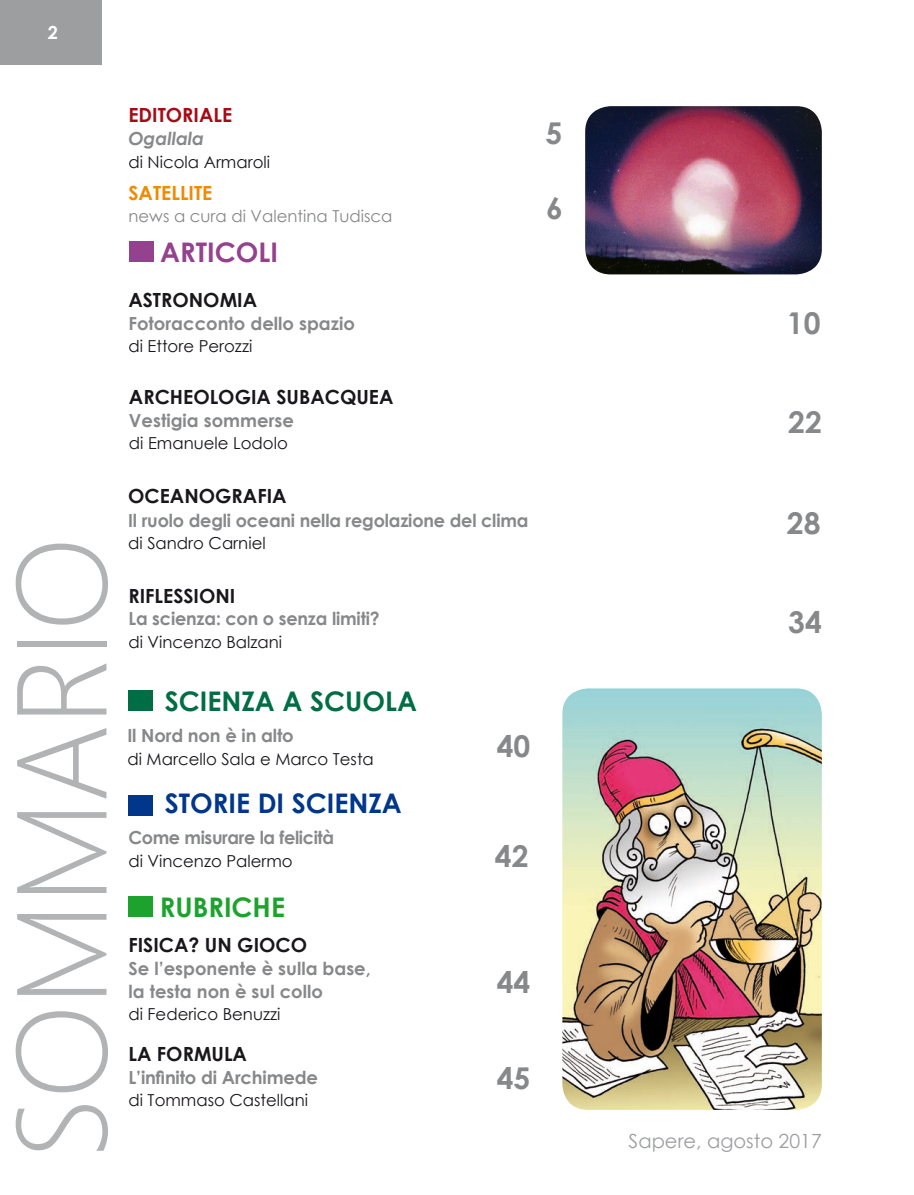
<style>
.page{position:relative;width:914px;height:1195px;background:#fff}
.page>*{position:absolute;margin:0;border:0;box-sizing:border-box;transform-origin:0 0}
.t1{font:300 127.5px "Segoe UI";letter-spacing:-.01em;color:#b1b3b4}
.t2{font:700 30px "Century Gothic";color:#87888a}
.t3{font:700 27px "Century Gothic";color:#00378b}
.t4{font:700 27px "Century Gothic";color:#006e45}
.t5{font:700 27px "Century Gothic";color:#1ea22e}
.t6{font:700 27px "Century Gothic";color:#94418e}
.t7{font:700 19.5px "Century Gothic";color:#1a171c}
.t8{font:19.5px "Century Gothic";color:#9d9ea0}
.t9{font:700 19.5px "Century Gothic";color:#a60b16}
.t10{font:700 19.5px "Century Gothic";color:#f08a00}
.t11{font:700 18px/22.5px "Century Gothic";letter-spacing:-.01em;color:#87888a}
.t12{font:italic 700 18px "Century Gothic";color:#87888a}
.t13{font:700 18px "Century Gothic";color:#fff}
.t14{font:16.5px "Century Gothic";color:#1a171c}
.t15{font:16.5px "Century Gothic";color:#87888a}
</style>
<div class="page">
<div style="left:0;top:0;width:102px;height:65px;background:#9d9ea0"></div>
<img style="left:585px;top:106px;width:236px;height:168px">
<img style="left:562px;top:688px;width:259px;height:421px">
<div style="left:128px;top:896px;width:25px;height:21px;background:#1ea22e"></div>
<div style="left:129px;top:241px;width:25px;height:21px;background:#94418e"></div>
<div style="left:128px;top:690px;width:25px;height:21px;background:#006e45"></div>
<div style="left:128px;top:794px;width:25px;height:21px;background:#00378b"></div>
<p class="t13" style="left:48px;top:19px;width:12px">2</p>
<h1 class="t1" style="left:-41px;top:1158px;width:623px;rotate:-90deg">SOMMARIO</h1>
<p class="t9" style="left:128px;top:101px;width:105px">EDITORIALE</p>
<p class="t12" style="left:128px;top:125px;width:77px">Ogallala</p>
<p class="t14" style="left:128px;top:150px;width:143px">di Nicola Armaroli</p>
<p class="t10" style="left:128px;top:178px;width:85px">SATELLITE</p>
<p class="t15" style="left:128px;top:205px;width:265px">news a cura di Valentina Tudisca</p>
<h3 class="t6" style="left:160px;top:231px;width:119px">ARTICOLI</h3>
<p class="t7" style="left:128px;top:285px;width:119px">astro nomia</p>
<p class="t11" style="left:128px;top:311px;width:228px">Fotoracconto dello spazio</p>
<p class="t14" style="left:128px;top:334px;width:125px">di Ettore Perozzi</p>
<p class="t7" style="left:129px;top:382px;width:68px">archeolo</p>
<p class="t7" style="left:235px;top:382px;width:147px">gia subacquea</p>
<p class="t11" style="left:129px;top:408px;width:166px">Vestigia sommerse</p>
<p class="t14" style="left:129px;top:432px;width:160px">di Emanuele Lodolo</p>
<p class="t7" style="left:128px;top:480px;width:160px">oceanoGRAFIA</p>
<p class="t11" style="left:128px;top:508px;width:402px">Il ruolo degli oceani nella regolazione del clima</p>
<p class="t14" style="left:128px;top:531px;width:139px">di Sandro Carniel</p>
<p class="t7" style="left:128px;top:581px;width:10px">rifle</p>
<p class="t7" style="left:173px;top:581px;width:61px">ssioni</p>
<p class="t11" style="left:128px;top:606px;width:253px">La scienza: con o senza limiti?</p>
<p class="t14" style="left:128px;top:630px;width:155px">di Vincenzo Balzani</p>
<h2 class="t2" style="left:545px;top:110px;width:18px">5</h2>
<h2 class="t2" style="left:546px;top:185px;width:18px">6</h2>
<h3 class="t4" style="left:165px;top:680px;width:163px">SCIENZA A SCU</h3>
<h3 class="t4" style="left:362px;top:680px;width:56px">OLA</h3>
<p class="t11" style="left:127px;top:723px;width:168px">Il Nord non è in alto</p>
<p class="t14" style="left:127px;top:747px;width:248px">di Marcello Sala e Marco Testa</p>
<h3 class="t3" style="left:165px;top:782px;width:239px">STORIE DI SCIENZA</h3>
<p class="t11" style="left:128px;top:825px;width:207px">Come misurare la felicità</p>
<p class="t14" style="left:128px;top:849px;width:166px">di Vincenzo Palermo</p>
<h3 class="t5" style="left:160px;top:886px;width:127px">RUBRICH E</h3>
<p class="t7" style="left:128px;top:930px;width:180px">FISICA? UN GIOCO</p>
<p class="t11" style="left:128px;top:956px;width:244px">Se l’esponente è sulla base, la testa non è sul collo</p>
<p class="t14" style="left:128px;top:1002px;width:153px">di Federico Benuzzi</p>
<p class="t7" style="left:128px;top:1039px;width:120px">LA FORMU LA</p>
<p class="t11" style="left:128px;top:1064px;width:191px">L’infinito di Archimede</p>
<p class="t14" style="left:128px;top:1088px;width:181px">di Tommaso Castellani</p>
<h2 class="t2" style="left:497px;top:723px;width:35px">40</h2>
<h2 class="t2" style="left:495px;top:832px;width:35px">42</h2>
<h2 class="t2" style="left:497px;top:959px;width:35px">44</h2>
<h2 class="t2" style="left:497px;top:1055px;width:35px">45</h2>
<h2 class="t2" style="left:787px;top:300px;width:35px">10</h2>
<h2 class="t2" style="left:788px;top:399px;width:35px">22</h2>
<h2 class="t2" style="left:787px;top:500px;width:35px">28</h2>
<h2 class="t2" style="left:788px;top:599px;width:35px">34</h2>
<p class="t8" style="left:628px;top:1126px;width:195px">Sapere, agosto 2017</p>
</div>
